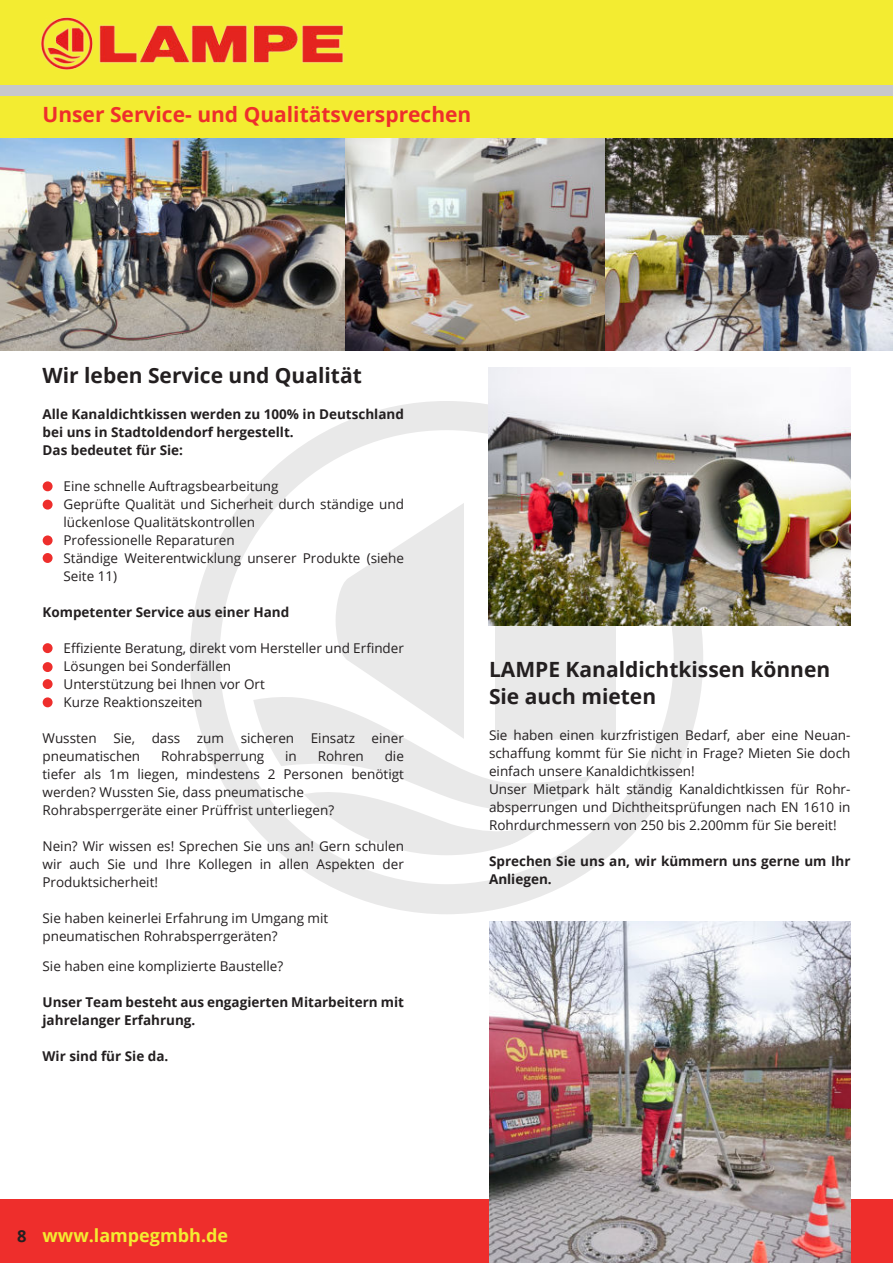
<style>
.page{position:relative;width:893px;height:1263px;background:#fff}
.page>*{position:absolute;margin:0;border:0;box-sizing:border-box;transform-origin:0 0}
.t1{font:700 21px/27px "Open Sans";color:#231f20}
.t2{font:700 21px "Open Sans";color:#ee2e2c}
.t3{font:700 18px "Open Sans";color:#f3ec31}
.t4{font:700 16.5px "Open Sans";color:#231f20}
.t5{font:13.5px/18px "Open Sans";color:#231f20}
.t6{font:700 13.5px/18px "Open Sans";color:#231f20}
</style>
<div class="page">
<div style="left:0;top:1199px;width:893px;height:64px;background:#ee2e2c"></div>
<div style="left:0;top:0;width:893px;height:138px;background:#f3ec31"></div>
<div style="left:0;top:85px;width:893px;height:11px;background:#c7c8ca"></div>
<img style="left:40px;top:17px;width:304px;height:53px">
<svg style="left:190px;top:401px;width:513px;height:513px"></svg>
<svg style="left:204px;top:695px;width:16px;height:119px;fill:#e9e9e9"></svg>
<svg style="left:220px;top:430px;width:454px;height:454px"></svg>
<img style="left:0;top:138px;width:605px;height:213px">
<img style="left:489px;top:368px;width:361px;height:257px">
<img style="left:605px;top:138px;width:288px;height:213px">
<img style="left:490px;top:922px;width:360px;height:341px">
<div style="left:43px;top:481px;width:10px;height:10px;background:#ee2e2c;border-radius:50%"></div>
<div style="left:43px;top:500px;width:10px;height:10px;background:#ee2e2c;border-radius:50%"></div>
<div style="left:43px;top:535px;width:10px;height:10px;background:#ee2e2c;border-radius:50%"></div>
<div style="left:43px;top:553px;width:10px;height:10px;background:#ee2e2c;border-radius:50%"></div>
<div style="left:43px;top:679px;width:10px;height:10px;background:#ee2e2c;border-radius:50%"></div>
<div style="left:43px;top:697px;width:10px;height:10px;background:#ee2e2c;border-radius:50%"></div>
<div style="left:43px;top:643px;width:10px;height:10px;background:#ee2e2c;border-radius:50%"></div>
<div style="left:43px;top:662px;width:10px;height:10px;background:#ee2e2c;border-radius:50%"></div>
<h1 class="t2" style="left:43px;top:100px;width:430px">Unser Service- und Qualitätsversprechen</h1>
<h1 class="t1" style="left:43px;top:361px;width:321px">Wir leben Service und Qualität</h1>
<p class="t6" style="left:43px;top:405px;width:363px">Alle Kanaldichtkissen werden zu 100% in Deutschland bei uns in Stadtoldendorf hergestellt.<br>Das bedeutet für Sie:</p>
<p class="t5" style="left:64px;top:478px;width:342px">Eine schnelle Auftragsbearbeitung<br>Geprüfte Qualität und Sicherheit durch ständige und lückenlose Qualitätskontrollen<br>Professionelle Reparaturen<br>Ständige Weiterentwicklung unserer Produkte (siehe Seite 11)</p>
<p class="t6" style="left:43px;top:603px;width:248px">Kompetenter Service aus einer Hand</p>
<p class="t5" style="left:64px;top:639px;width:342px">Eiziente Beratung, direkt vom Hersteller und Erinder Lösungen bei Sonderfällen<br>Unterstützung bei Ihnen vor Ort<br>Kurze Reaktionszeiten</p>
<p class="t5" style="left:43px;top:730px;width:363px">Wussten Sie, dass zum sicheren Einsatz einer pneumatischen</p>
<p class="t5" style="left:43px;top:748px;width:363px;text-indent:342px">die tiefer als 1m liegen, mindestens 2 Personen benötigt werden? Wussten Sie, dass pneumatische Rohrabsperrgeräte einer Prüfrist unterliegen?</p>
<p class="t5" style="left:43px;top:838px;width:363px;text-align:justify">Nein? Wir wissen es! Sprechen Sie uns an! Gern schulen wir auch Sie und Ihre Kollegen in allen Aspekten der Produktsicherheit!</p>
<p class="t5" style="left:43px;top:910px;width:287px">Sie haben keinerlei Erfahrung im Umgang mit pneumatischen Rohrabsperrgeräten?</p>
<p class="t5" style="left:43px;top:958px;width:242px">Sie haben eine komplizierte Baustelle?</p>
<p class="t6" style="left:43px;top:993px;width:363px">Unser Team besteht aus engagierten Mitarbeitern mit jahrelanger Erfahrung.</p>
<p class="t6" style="left:43px;top:1047px;width:127px">Wir sind für Sie da.</p>
<p class="t5" style="left:161px;top:748px;width:105px">Rohrabsperrung</p>
<p class="t5" style="left:285px;top:748px;width:13px">in</p>
<p class="t5" style="left:318px;top:748px;width:48px">Rohren</p>
<p class="t4" style="left:17px;top:1230px;width:11px">8</p>
<h2 class="t3" style="left:43px;top:1228px;width:187px">www.lampegmbh.de</h2>
<h1 class="t1" style="left:489px;top:658px;width:343px">LAMPE Kanaldichtkissen können<br>Sie auch mieten</h1>
<p class="t5" style="left:489px;top:728px;width:363px">Sie haben einen kurzfristigen Bedarf, aber eine Neuan&shy;schafung kommt für Sie nicht in Frage? Mieten Sie doch einfach unsere Kanaldichtkissen!<br>Unser Mietpark hält ständig Kanaldichtkissen für Rohr&shy;absperrungen und Dichtheitsprüfungen nach EN 1610 in Rohrdurchmessern von 250 bis 2.200mm für Sie bereit!</p>
<p class="t6" style="left:489px;top:852px;width:363px">Sprechen Sie uns an, wir kümmern uns gerne um Ihr<br>Anliegen.</p>
</div>
